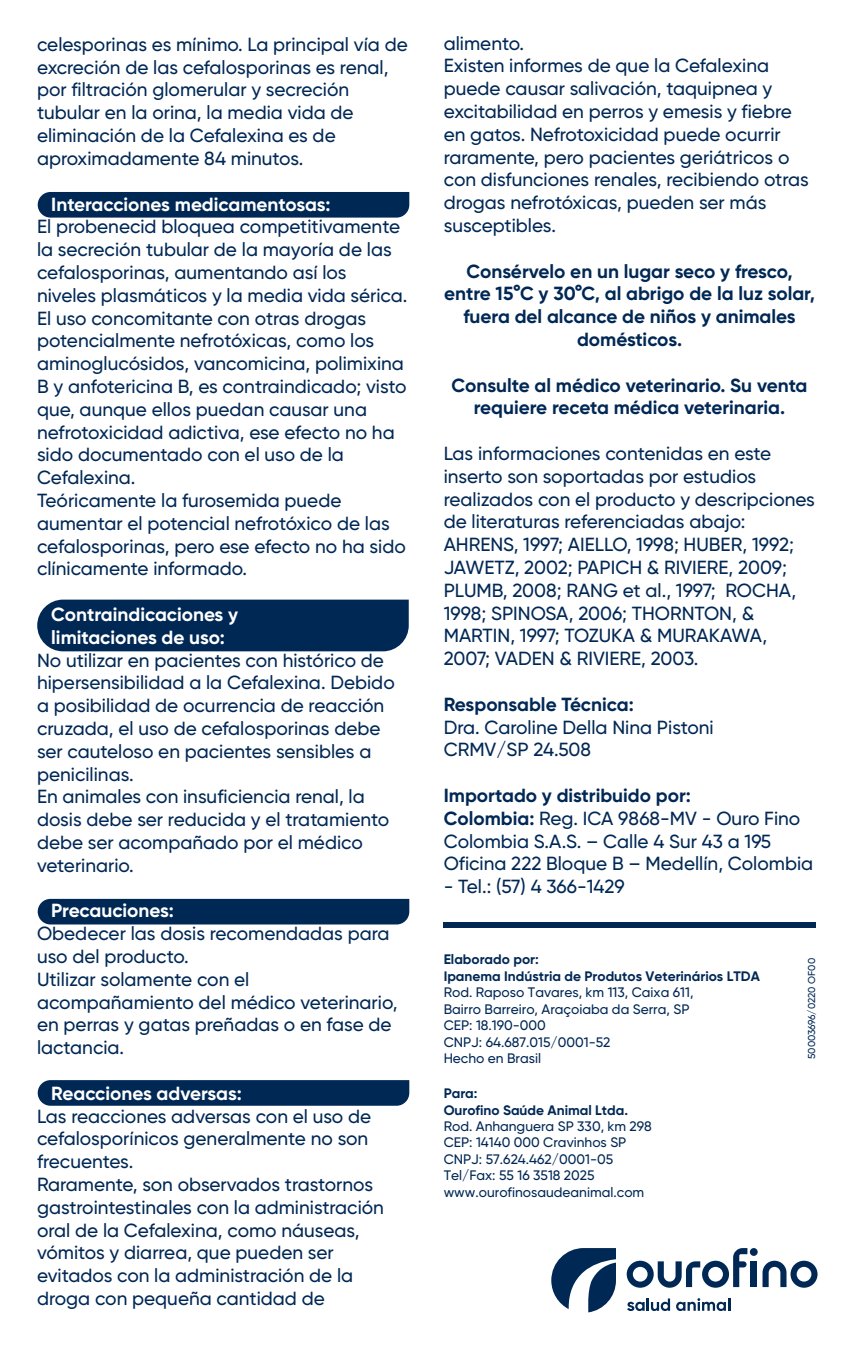
<style>
.page{position:relative;width:853px;height:1349px;background:#fff}
.page>*{position:absolute;margin:0;border:0;box-sizing:border-box;transform-origin:0 0}
.t1{font:500 19px/22.8px "Gilroy";color:#002855}
.t2{font:700 19px/22.8px "Gilroy";color:#002855;text-align:center}
.t3{font:700 19px/22.8px "Gilroy";color:#fff}
.t4{font:500 13.75px/16.5px "Gilroy";color:#002855}
.t5{font:700 13.75px/16.5px "Gilroy";color:#002855}
.t6{font:500 10px "Gilroy";color:#002855}
.s1{font-weight:700}
</style>
<div class="page">
<div style="left:37px;top:600px;width:372px;height:51px;background:#002855"></div>
<div style="left:38px;top:899px;width:371px;height:25px;background:#002855"></div>
<svg style="left:38px;top:1080px;width:371px;height:26px;background:#062d59"></svg>
<div style="left:38px;top:192px;width:371px;height:26px;background:#002855"></div>
<div style="left:443px;top:923px;width:373px;height:5px;background:#002855"></div>
<svg style="left:551px;top:1248px;width:65px;height:64px"></svg>
<svg style="left:762px;top:1261px;width:55px;height:27px"></svg>
<svg style="left:627px;top:1248px;width:120px;height:40px"></svg>
<div style="left:751px;top:1261px;width:6px;height:26px;background:#002855"></div>
<div style="left:750px;top:1248px;width:8px;height:8px;background:#002855;border-radius:50%"></div>
<svg style="left:627px;top:1298px;width:43px;height:13px"></svg>
<svg style="left:676px;top:1298px;width:54px;height:13px"></svg>
<p class="t1" style="left:37px;top:33px;width:372px">celesporinas es mínimo. La principal vía de excreción de las cefalosporinas es renal, por filtración glomerular y secreción tubular en la orina, la media vida de eliminación de la Cefalexina es de aproximadamente 84 minutos.</p>
<p class="t3" style="left:51px;top:192px;width:281px">Interacciones medicamentosas:</p>
<p class="t1" style="left:37px;top:215px;width:372px">El probenecid bloquea competitivamente la secreción tubular de la mayoría de las cefalosporinas, aumentando así los niveles plasmáticos y la media vida sérica.<br>El uso concomitante con otras drogas potencialmente nefrotóxicas, como los aminoglucósidos, vancomicina, polimixina B y anfotericina B, es contraindicado; visto que, aunque ellos puedan causar una nefrotoxicidad adictiva, ese efecto no ha sido documentado con el uso de la Cefalexina.<br>Teóricamente la furosemida puede aumentar el potencial nefrotóxico de las cefalosporinas, pero ese efecto no ha sido clínicamente informado.</p>
<p class="t3" style="left:51px;top:603px;width:188px">Contraindicaciones y limitaciones de uso:</p>
<p class="t1" style="left:37px;top:648px;width:359px">No utilizar en pacientes con histórico de hipersensibilidad a la Cefalexina. Debido a posibilidad de ocurrencia de reacción cruzada, el uso de cefalosporinas debe ser cauteloso en pacientes sensibles a penicilinas.<br>En animales con insuficiencia renal, la dosis debe ser reducida y el tratamiento debe ser acompañado por el médico veterinario.</p>
<p class="t3" style="left:51px;top:899px;width:124px">Precauciones:</p>
<p class="t1" style="left:37px;top:922px;width:362px">Obedecer las dosis recomendadas para uso del producto.<br>Utilizar solamente con el acompañamiento del médico veterinario, en perras y gatas preñadas o en fase de lactancia.</p>
<p class="t3" style="left:51px;top:1082px;width:192px">Reacciones adversas:</p>
<p class="t1" style="left:37px;top:1104px;width:348px">Las reacciones adversas con el uso de cefalosporínicos generalmente no son frecuentes.<br>Raramente, son observados trastornos gastrointestinales con la administración oral de la Cefalexina, como náuseas, vómitos y diarrea, que pueden ser evitados con la administración de la droga con pequeña cantidad de</p>
<p class="t1" style="left:444px;top:31px;width:367px">alimento.<br>Existen informes de que la Cefalexina puede causar salivación, taquipnea y excitabilidad en perros y emesis y fiebre en gatos. Nefrotoxicidad puede ocurrir raramente, pero pacientes geriátricos o con disfunciones renales, recibiendo otras drogas nefrotóxicas, pueden ser más susceptibles.</p>
<p class="t2" style="left:444px;top:260px;width:372px">Consérvelo en un lugar seco y fresco, entre 15°C y 30°C, al abrigo de la luz solar, fuera del alcance de niños y animales domésticos.</p>
<p class="t2" style="left:452px;top:374px;width:357px">Consulte al médico veterinario. Su venta requiere receta médica veterinaria.</p>
<p class="t1" style="left:444px;top:442px;width:373px">Las informaciones contenidas en este inserto son soportadas por estudios realizados con el producto y descripciones de literaturas referenciadas abajo:<br>AHRENS, 1997; AIELLO, 1998; HUBER, 1992; JAWETZ, 2002; PAPICH &amp; RIVIERE, 2009; PLUMB, 2008; RANG et al., 1997; ROCHA, 1998; SPINOSA, 2006; THORNTON, &amp; MARTIN, 1997; TOZUKA &amp; MURAKAWA, 2007; VADEN &amp; RIVIERE, 2003.</p>
<p class="t2" style="left:444px;top:693px;width:191px">Responsable Técnica:</p>
<p class="t1" style="left:444px;top:715px;width:271px">Dra. Caroline Della Nina Pistoni<br>CRMV/SP 24.508</p>
<p class="t1" style="left:444px;top:784px;width:371px"><span class="s1">Importado y distribuido por:<br>Colombia:</span> Reg. ICA 9868-MV - Ouro Fino Colombia S.A.S. – Calle 4 Sur 43 a 195<br>Oficina 222 Bloque B – Medellín, Colombia</p>
<p class="t1" style="left:444px;top:875px;width:182px">- Tel.: (57) 4 366-1429</p>
<p class="t5" style="left:444px;top:951px;width:318px">Elaborado por:<br>Ipanema Indústria de Produtos Veterinários LTDA</p>
<p class="t4" style="left:444px;top:984px;width:251px">Rod. Raposo Tavares, km 113, Caixa 611,<br>Bairro Barreiro, Araçoiaba da Serra, SP<br>CEP: 18.190-000<br>CNPJ: 64.687.015/0001-52<br>Hecho en Brasil</p>
<p class="t5" style="left:444px;top:1085px;width:186px">Para:<br>Ourofino Saúde Animal Ltda.</p>
<p class="t4" style="left:444px;top:1118px;width:210px">Rod. Anhanguera SP 330, km 298<br>CEP: 14140 000 Cravinhos SP<br>CNPJ: 57.624.462/0001-05<br>Tel/Fax: 55 16 3518 2025 www.ourofinosaudeanimal.com</p>
<p class="t6" style="left:806px;top:1059px;width:102px;rotate:-90deg">50003696/0220 OF00</p>
</div>
